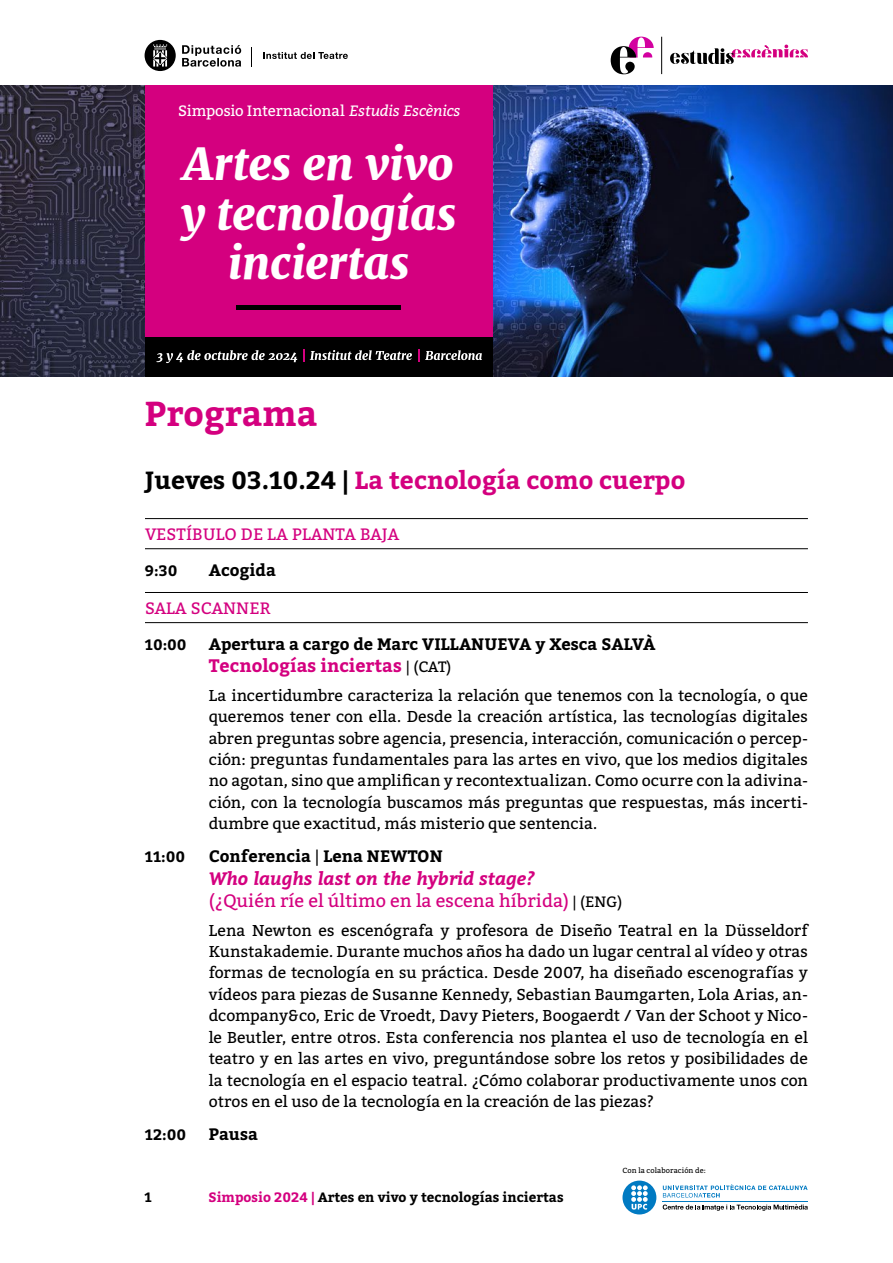
<style>
.page{position:relative;width:893px;height:1263px;background:#fff}
.page>*{position:absolute;margin:0;border:0;box-sizing:border-box;transform-origin:0 0}
.t1{font:italic 900 44.55px/49.7px "Merriweather";color:#fff;text-align:center}
.t2{font:700 34.5px "Bitter";color:#d4007f}
.t3{font:700 24.75px "Bitter";color:#d4007f}
.t4{font:18px/22.5px "Bitter";color:#d4007f}
.t5{font:700 18px "Bitter";color:#d4007f}
.t6{font:700 16.5px "Bitter";color:#000}
.t7{font:16.5px "Bitter";letter-spacing:.01em;color:#d4007f}
.t8{font:15.75px/21.5px "Bitter";color:#000;text-align:justify}
.t9{font:15px "Bitter";letter-spacing:-.005em;color:#fff}
.t10{font:700 15px "Bitter";color:#000}
.t11{font:700 13.5px "Bitter";color:#000}
.t12{font:7.35px "Bitter";letter-spacing:.005em;color:#000}
.s1{font-style:italic}
.s2{color:#000}
.s3{font-weight:400;font-size:15px;color:#000}
.s4{font-weight:400}
.s5{font-weight:700;font-style:italic}
.s6{font-size:15px;color:#000}
.s7{color:#d4007f}
</style>
<div class="page">
<svg style="left:663px;top:1204px;width:145px;height:7px"></svg>
<div style="left:622px;top:1180px;width:34px;height:34px;background:#007ac2;border-radius:50%"></div>
<svg style="left:631px;top:1185px;width:17px;height:24px"></svg>
<svg style="left:663px;top:1184px;width:145px;height:13px"></svg>
<hr style="left:662px;top:1201px;width:146px;height:1px;background:#007ac2">
<svg style="left:251px;top:47px;width:1px;height:20px"></svg>
<svg style="left:182px;top:45px;width:59px;height:22px"></svg>
<svg style="left:145px;top:40px;width:31px;height:31px"></svg>
<svg style="left:263px;top:52px;width:85px;height:7px"></svg>
<hr style="left:661px;top:37px;width:1px;height:37px;background:#000">
<svg style="left:670px;top:45px;width:138px;height:19px"></svg>
<svg style="left:611px;top:37px;width:43px;height:37px"></svg>
<img style="left:0;top:85px;width:893px;height:291px">
<div style="left:145px;top:85px;width:347px;height:252px;background:#d4007f"></div>
<div style="left:237px;top:305px;width:164px;height:5px;background:#000"></div>
<div style="left:145px;top:337px;width:347px;height:39px;background:#000"></div>
<svg style="left:418px;top:349px;width:64px;height:12px"></svg>
<svg style="left:310px;top:350px;width:102px;height:10px"></svg>
<svg style="left:303px;top:349px;width:1px;height:12px"></svg>
<svg style="left:156px;top:350px;width:141px;height:13px"></svg>
<hr style="left:145px;top:518px;width:663px;height:1px;background:#000">
<hr style="left:145px;top:548px;width:663px;height:1px;background:#000">
<hr style="left:145px;top:592px;width:663px;height:1px;background:#000">
<hr style="left:145px;top:622px;width:663px;height:1px;background:#000">
<p class="t9" style="left:178px;top:100px;width:284px">Simposio Internacional <span class="s1">Estudis Escènics</span></p>
<h1 class="t1" style="left:181px;top:140px;width:277px">Artes en vivo y tecnologías inciertas</h1>
<h2 class="t2" style="left:145px;top:388px;width:174px">Programa</h2>
<h3 class="t3" style="left:145px;top:461px;width:542px"><span class="s2">Jueves 03.10.24 |</span> La tecnología como cuerpo</h3>
<p class="t7" style="left:145px;top:522px;width:256px">VESTÍBULO DE LA PLANTA BAJA</p>
<p class="t10" style="left:145px;top:559px;width:34px">9:30</p>
<p class="t6" style="left:209px;top:557px;width:69px">Acogida</p>
<p class="t7" style="left:145px;top:596px;width:127px">SALA SCANNER</p>
<p class="t10" style="left:145px;top:633px;width:43px">10:00</p>
<p class="t6" style="left:209px;top:631px;width:448px">Apertura a cargo de Marc VILLANUEVA y Xesca SALVÀ</p>
<p class="t5" style="left:209px;top:652px;width:244px">Tecnologías inciertas <span class="s3">| (CAT)</span></p>
<p class="t8" style="left:209px;top:684px;width:601px">La incertidumbre caracteriza la relación que tenemos con la tecnología, o que queremos tener con ella. Desde la creación artística, las tecnologías digitales abren preguntas sobre agencia, presencia, interacción, comunicación o percep&shy;ción: preguntas fundamentales para las artes en vivo, que los medios digitales no agotan, sino que amplifican y recontextualizan. Como ocurre con la adivina&shy;ción, con la tecnología buscamos más preguntas que respuestas, más incerti&shy;dumbre que exactitud, más misterio que sentencia.</p>
<p class="t10" style="left:145px;top:845px;width:42px">11:00</p>
<p class="t6" style="left:209px;top:844px;width:236px">Conferencia <span class="s4">|</span> Lena NEWTON</p>
<p class="t4" style="left:209px;top:866px;width:415px"><span class="s5">Who laughs last on the hybrid stage?<br></span>(¿Quién ríe el último en la escena híbrida) <span class="s6">| (ENG)</span></p>
<p class="t8" style="left:209px;top:919px;width:601px">Lena Newton es escenógrafa y profesora de Diseño Teatral en la Düsseldorf Kunstakademie. Durante muchos años ha dado un lugar central al vídeo y otras formas de tecnología en su práctica. Desde 2007, ha diseñado escenografías y vídeos para piezas de Susanne Kennedy, Sebastian Baumgarten, Lola Arias, an&shy;dcompany&amp;co, Eric de Vroedt, Davy Pieters, Boogaerdt / Van der Schoot y Nico&shy;le Beutler, entre otros. Esta conferencia nos plantea el uso de tecnología en el teatro y en las artes en vivo, preguntándose sobre los retos y posibilidades de la tecnología en el espacio teatral. ¿Cómo colaborar productivamente unos con otros en el uso de la tecnología en la creación de las piezas?</p>
<p class="t10" style="left:145px;top:1123px;width:43px">12:00</p>
<p class="t6" style="left:209px;top:1121px;width:51px">Pausa</p>
<p class="t11" style="left:145px;top:1186px;width:9px">1</p>
<p class="t11" style="left:209px;top:1186px;width:357px"><span class="s7">Simposio 2024 |</span> Artes en vivo y tecnologías inciertas</p>
<p class="t12" style="left:622px;top:1165px;width:85px">Con la colaboración de:</p>
</div>
